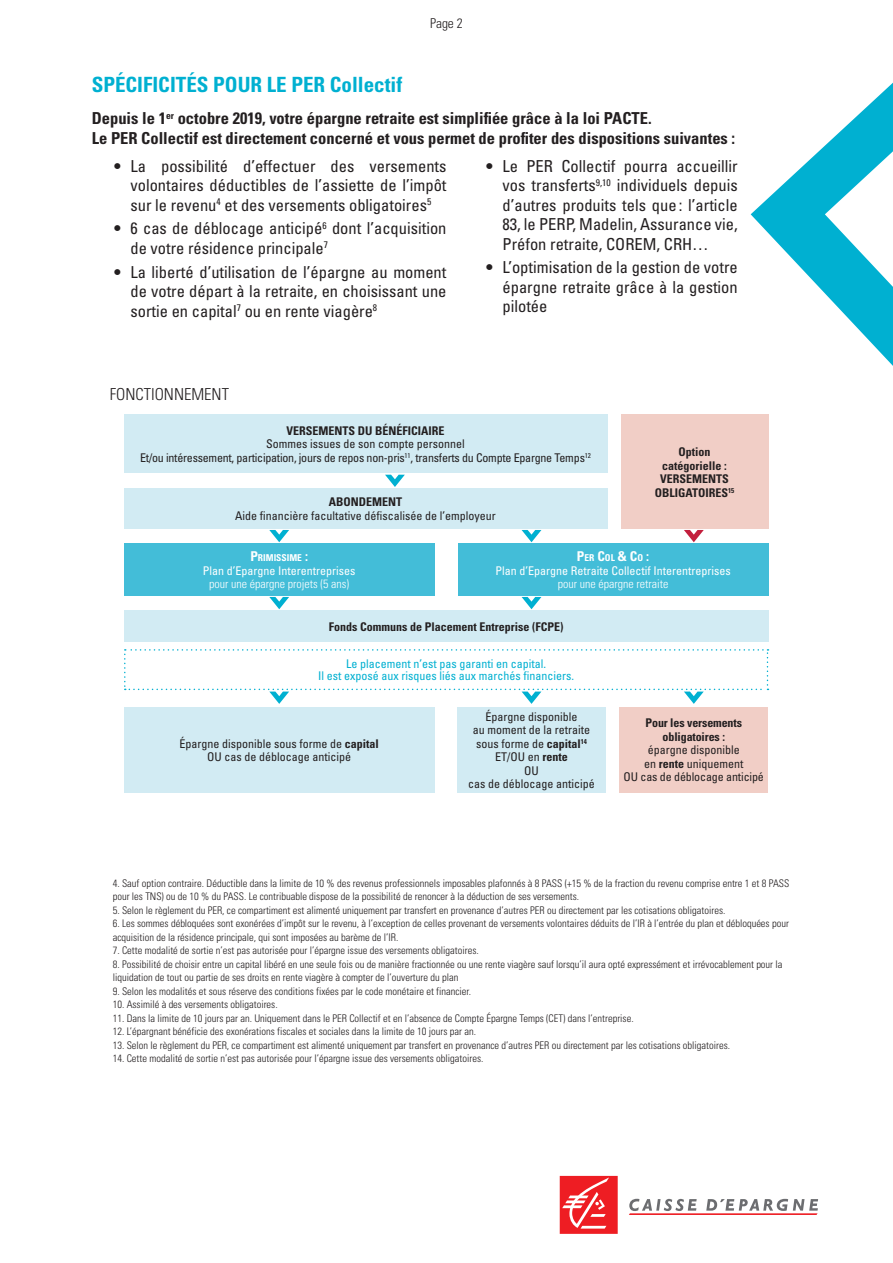
<style>
.page{position:relative;width:893px;height:1263px;background:#fff}
.page>*{position:absolute;margin:0;border:0;box-sizing:border-box;transform-origin:0 0}
.t1{font:700 condensed 21px "Univers";color:#00b0d1}
.t2{font:condensed 16.5px/19.5px "Univers";color:#231f20;text-align:justify}
.t3{font:700 condensed 16.5px/19.5px "Univers";color:#231f20}
.t4{font:300 condensed 16.5px "Univers";color:#231f20}
.t5{font:700 condensed 13.5px "Univers";color:#fff}
.t6{font:300 condensed 13.5px "Univers";color:#231f20}
.t7{font:condensed 12px/13.5px "Univers";color:#231f20;text-align:center}
.t8{font:700 condensed 12px/13.5px "Univers";color:#231f20;text-align:center}
.t9{font:condensed 12px/13.5px "Univers";letter-spacing:-.02em;color:#231f20;text-align:center}
.t10{font:condensed 12px/12px "Univers";color:#00b0d1;text-align:center}
.t11{font:condensed 12px "Univers";color:#fff}
.t12{font:300 condensed 12px "Univers";color:#fff}
.t13{font:300 condensed 10.5px/13.5px "Univers";color:#231f20}
.t14{font:700 condensed 9.45px "Univers";color:#fff}
.s1{font-weight:300}
.s2{font-size:9.45px}
.s3{font-size:13.5px}
.s4{font-weight:700}
</style>
<div class="page">
<div style="left:560px;top:1176px;width:58px;height:58px;background:#ee1d23"></div>
<svg style="left:562px;top:1177px;width:47px;height:51px"></svg>
<svg style="left:629px;top:1199px;width:189px;height:16px"></svg>
<svg style="left:751px;top:82px;width:142px;height:284px"></svg>
<div style="left:124px;top:414px;width:483px;height:59px;background:#d2ebf3"></div>
<div style="left:124px;top:488px;width:483px;height:41px;background:#d2ebf3"></div>
<svg style="left:385px;top:475px;width:20px;height:12px"></svg>
<svg style="left:269px;top:530px;width:20px;height:12px"></svg>
<svg style="left:522px;top:530px;width:19px;height:12px"></svg>
<div style="left:458px;top:543px;width:310px;height:53px;background:#43bdd8"></div>
<div style="left:124px;top:543px;width:310px;height:53px;background:#43bdd8"></div>
<svg style="left:269px;top:597px;width:20px;height:12px"></svg>
<svg style="left:522px;top:597px;width:19px;height:12px"></svg>
<div style="left:124px;top:707px;width:310px;height:85px;background:#d2ebf3"></div>
<div style="left:124px;top:610px;width:644px;height:32px;background:#d2ebf3"></div>
<div style="left:457px;top:707px;width:149px;height:85px;background:#d2ebf3"></div>
<div style="left:619px;top:707px;width:149px;height:85px;background:#f1cec6"></div>
<svg style="left:124px;top:649px;width:644px;height:55px"></svg>
<div style="left:621px;top:414px;width:147px;height:115px;background:#f1cec6"></div>
<svg style="left:684px;top:530px;width:20px;height:12px"></svg>
<p class="t6" style="left:430px;top:15px;width:34px">Page 2</p>
<h1 class="t1" style="left:92px;top:71px;width:312px">SPÉCIFICITÉS POUR LE PER Collectif</h1>
<h2 class="t3" style="left:92px;top:109px;width:645px">Depuis le 1<sup>er</sup> octobre 2019, votre épargne retraite est simplifiée grâce à la loi PACTE.<br>Le PER Collectif est directement concerné et vous permet de profiter des dispositions suivantes :</h2>
<h2 class="t2" style="left:130px;top:156px;width:318px;text-indent:-18px"><span class="s1">•</span> La possibilité d’effectuer des versements volontaires déductibles de l’assiette de l’impôt sur le revenu<sup>4</sup> et des versements obligatoires<sup>5</sup></h2>
<h2 class="t2" style="left:130px;top:218px;width:318px;text-indent:-18px"><span class="s1">•</span> 6 cas de déblocage anticipé<sup>6</sup> dont l’acquisition de votre résidence principale<sup>7</sup></h2>
<h2 class="t2" style="left:130px;top:262px;width:318px;text-indent:-18px"><span class="s1">•</span> La liberté d’utilisation de l’épargne au moment de votre départ à la retraite, en choisissant une sortie en capital<sup>7</sup> ou en rente viagère<sup>8</sup></h2>
<h2 class="t2" style="left:502px;top:156px;width:237px;text-indent:-18px"><span class="s1">•</span> Le PER Collectif pourra accueillir vos transferts<sup>9,10</sup> individuels depuis d’autres produits tels que: l’article 83, le PERP, Madelin, Assurance vie, Préfon retraite, COREM, CRH…</h2>
<h2 class="t2" style="left:502px;top:257px;width:237px;text-indent:-18px"><span class="s1">•</span> L’optimisation de la gestion de votre épargne retraite grâce à la gestion pilotée</h2>
<h2 class="t4" style="left:110px;top:384px;width:121px">FONCTIONNEMENT</h2>
<p class="t8" style="left:287px;top:424px;width:160px">VERSEMENTS DU BÉNÉFICIAIRE</p>
<p class="t9" style="left:140px;top:437px;width:452px">Sommes issues de son compte personnel<br>Et/ou intéressement, participation, jours de repos non-pris<sup>11</sup>, transferts du Compte Epargne Temps<sup>12</sup></p>
<p class="t8" style="left:329px;top:495px;width:75px">ABONDEMENT</p>
<p class="t7" style="left:235px;top:509px;width:262px">Aide financière facultative défiscalisée de l’employeur</p>
<p class="t5" style="left:577px;top:548px;width:74px">P<span class="s2">ER</span> C<span class="s2">OL</span> &amp; C<span class="s2">O</span> :</p>
<p class="t11" style="left:495px;top:563px;width:237px">Plan d’Epargne Retraite Collectif Interentreprises</p>
<p class="t12" style="left:558px;top:577px;width:112px">pour une épargne retraite</p>
<p class="t8" style="left:655px;top:445px;width:81px">Option catégorielle :<br>VERSEMENTS<br>OBLIGATOIRES<sup>15</sup></p>
<p class="t14" style="left:250px;top:552px;width:59px"><span class="s3">P</span>RIMISSIME <span class="s3">:</span></p>
<p class="t11" style="left:203px;top:563px;width:154px">Plan d’Epargne Interentreprises</p>
<p class="t12" style="left:209px;top:577px;width:141px">pour une épargne projets (5 ans)</p>
<p class="t8" style="left:329px;top:620px;width:236px">Fonds Communs de Placement Entreprise (FCPE)</p>
<p class="t10" style="left:318px;top:658px;width:257px">Le placement n’est pas garanti en capital.<br>Il est exposé aux risques liés aux marchés financiers.</p>
<p class="t7" style="left:180px;top:736px;width:201px">Épargne disponible sous forme de <span class="s4">capital<br></span>OU cas de déblocage anticipé</p>
<p class="t7" style="left:468px;top:709px;width:128px">Épargne disponible<br>au moment de la retraite sous forme de <span class="s4">capital</span><sup>14<br></sup>ET/OU en <span class="s4">rente<br></span>OU<br>cas de déblocage anticipé</p>
<p class="t8" style="left:646px;top:716px;width:98px">Pour les versements obligatoires :</p>
<p class="t7" style="left:624px;top:743px;width:142px">épargne disponible<br>en <span class="s4">rente</span> uniquement<br>OU cas de déblocage anticipé</p>
<p class="t13" style="left:113px;top:876px;width:678px">4. Sauf option contraire. Déductible dans la limite de 10 % des revenus professionnels imposables plafonnés à 8 PASS (+15 % de la fraction du revenu comprise entre 1 et 8 PASS pour les TNS) ou de 10 % du PASS. Le contribuable dispose de la possibilité de renoncer à la déduction de ses versements.</p>
<p class="t13" style="left:113px;top:903px;width:614px">5. Selon le règlement du PER, ce compartiment est alimenté uniquement par transfert en provenance d’autres PER ou directement par les cotisations obligatoires.</p>
<p class="t13" style="left:113px;top:917px;width:678px">6. Les sommes débloquées sont exonérées d’impôt sur le revenu, à l’exception de celles provenant de versements volontaires déduits de l’IR à l’entrée du plan et débloquées pour acquisition de la résidence principale, qui sont imposées au barème de l’IR.</p>
<p class="t13" style="left:113px;top:944px;width:368px">7. Cette modalité de sortie n’est pas autorisée pour l’épargne issue des versements obligatoires.</p>
<p class="t13" style="left:113px;top:957px;width:671px">8. Possibilité de choisir entre un capital libéré en une seule fois ou de manière fractionnée ou une rente viagère sauf lorsqu’il aura opté expressément et irrévocablement pour la liquidation de tout ou partie de ses droits en rente viagère à compter de l’ouverture du plan</p>
<p class="t13" style="left:113px;top:984px;width:360px">9. Selon les modalités et sous réserve des conditions fixées par le code monétaire et financier.</p>
<p class="t13" style="left:113px;top:998px;width:167px">10. Assimilé à des versements obligatoires.</p>
<p class="t13" style="left:113px;top:1011px;width:522px">11. Dans la limite de 10 jours par an. Uniquement dans le PER Collectif et en l’absence de Compte Épargne Temps (CET) dans l’entreprise.</p>
<p class="t13" style="left:113px;top:1025px;width:365px">12. L’épargnant bénéficie des exonérations fiscales et sociales dans la limite de 10 jours par an.</p>
<p class="t13" style="left:113px;top:1038px;width:619px">13. Selon le règlement du PER, ce compartiment est alimenté uniquement par transfert en provenance d’autres PER ou directement par les cotisations obligatoires.</p>
<p class="t13" style="left:113px;top:1052px;width:372px">14. Cette modalité de sortie n’est pas autorisée pour l’épargne issue des versements obligatoires.</p>
</div>
